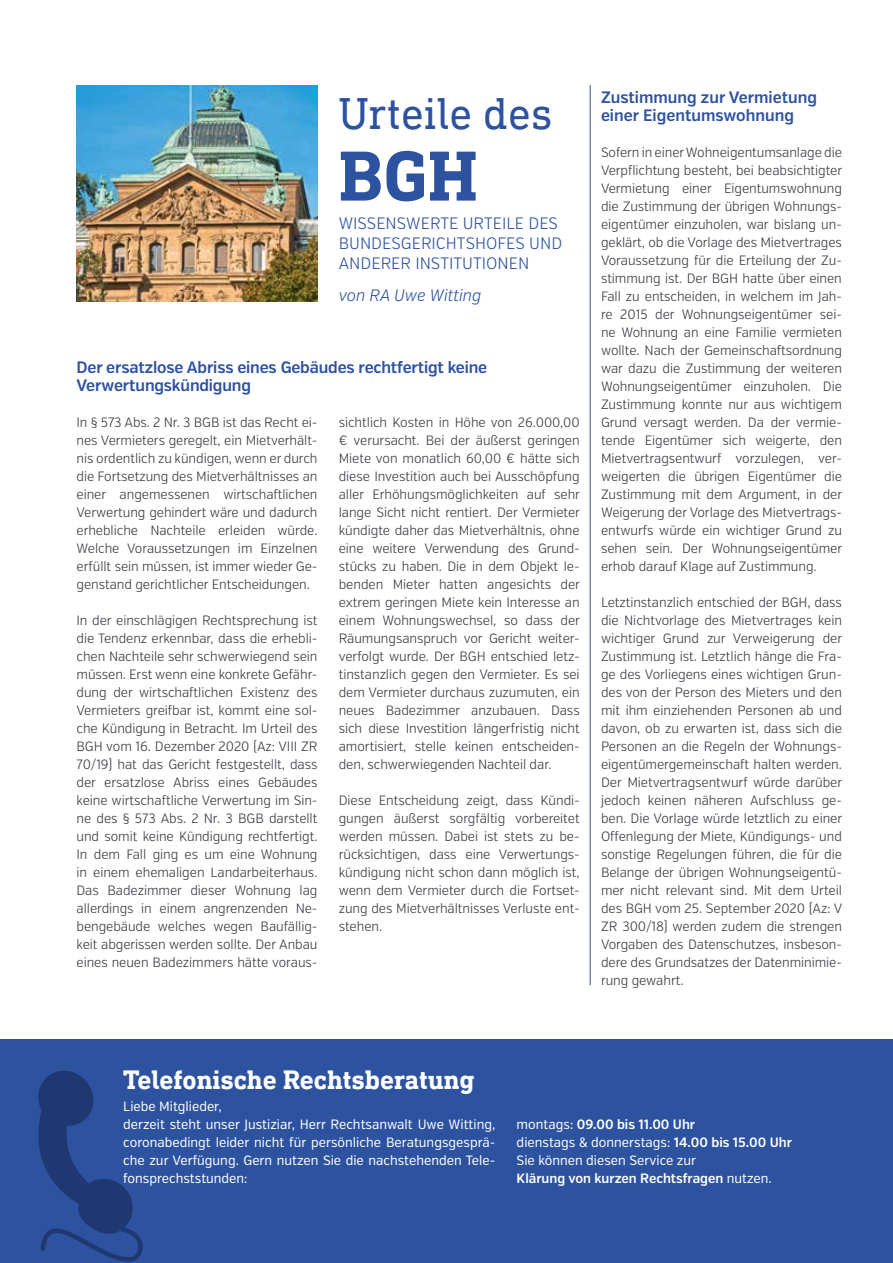
<style>
.page{position:relative;width:893px;height:1263px;background:#fff}
.page>*{position:absolute;margin:0;border:0;box-sizing:border-box;transform-origin:0 0}
.t1{font:700 72px "DIN Next Slab Pro";color:#2d52a0}
.t2{font:45px "DIN Next Slab Pro";color:#2d52a0}
.t3{font:700 27px "DIN Next Slab Pro";color:#fff}
.t4{font:600 16.5px/18px "Verb Cond";letter-spacing:-.01em;color:#2d52a0}
.t5{font:300 16.5px/19.8px "Verb Cond";color:#2d52a0}
.t6{font:italic 300 16.5px "Verb Cond";color:#2d52a0}
.t7{font:300 13.5px/18px "Verb Cond";letter-spacing:-.005em;color:#383a40;text-align:justify}
.t8{font:13.5px/18px "Verb Cond";color:#fff}
.s1{font-weight:600}
</style>
<div class="page">
<img style="left:77px;top:85px;width:240px;height:216px">
<div style="left:0;top:1039px;width:893px;height:224px;background:#2d52a0"></div>
<svg style="left:38px;top:1070px;width:105px;height:192px"></svg>
<hr style="left:590px;top:85px;width:1px;height:900px;background:#374e87">
<h2 class="t2" style="left:339px;top:87px;width:215px">Urteile des</h2>
<h1 class="t1" style="left:339px;top:134px;width:140px">BGH</h1>
<p class="t5" style="left:339px;top:214px;width:225px">WISSENSWERTE URTEILE DES<br>BUNDESGERICHTSHOFES UND<br>ANDERER INSTITUTIONEN</p>
<p class="t6" style="left:339px;top:286px;width:144px">von RA Uwe Witting</p>
<p class="t4" style="left:77px;top:359px;width:412px">Der ersatzlose Abriss eines Gebäudes rechtfertigt keine<br>Verwertungskündigung</p>
<p class="t7" style="left:77px;top:414px;width:242px">In § 573 Abs. 2 Nr. 3 BGB ist das Recht ei&shy;nes Vermieters geregelt, ein Mietverhält&shy;nis ordentlich zu kündigen, wenn er durch die Fortsetzung des Mietverhältnisses an einer angemessenen wirtschaftlichen Verwertung gehindert wäre und dadurch erhebliche Nachteile erleiden würde.<br>Welche Voraussetzungen im Einzelnen erfüllt sein müssen, ist immer wieder Ge&shy;genstand gerichtlicher Entscheidungen.</p>
<p class="t7" style="left:77px;top:612px;width:242px">In der einschlägigen Rechtsprechung ist die Tendenz erkennbar, dass die erhebli&shy;chen Nachteile sehr schwerwiegend sein müssen. Erst wenn eine konkrete Gefähr&shy;dung der wirtschaftlichen Existenz des Vermieters greifbar ist, kommt eine sol&shy;che Kündigung in Betracht. Im Urteil des BGH vom 16. Dezember 2020 (Az: VIII ZR 70/19) hat das Gericht festgestellt, dass der ersatzlose Abriss eines Gebäudes keine wirtschaftliche Verwertung im Sin&shy;ne des § 573 Abs. 2 Nr. 3 BGB darstellt und somit keine Kündigung rechtfertigt.<br>In dem Fall ging es um eine Wohnung in einem ehemaligen Landarbeiterhaus.<br>Das Badezimmer dieser Wohnung lag allerdings in einem angrenzenden Ne&shy;bengebäude welches wegen Baufällig&shy;keit abgerissen werden sollte. Der Anbau eines neuen Badezimmers hätte voraus-</p>
<p class="t7" style="left:339px;top:413px;width:243px">sichtlich Kosten in Höhe von 26.000,00 € verursacht. Bei der äußerst geringen Miete von monatlich 60,00 € hätte sich diese Investition auch bei Ausschöpfung aller Erhöhungsmöglichkeiten auf sehr lange Sicht nicht rentiert. Der Vermieter kündigte daher das Mietverhältnis, ohne eine weitere Verwendung des Grund&shy;stücks zu haben. Die in dem Objekt le&shy;benden Mieter hatten angesichts der extrem geringen Miete kein Interesse an einem Wohnungswechsel, so dass der Räumungsanspruch vor Gericht weiter&shy;verfolgt wurde. Der BGH entschied letz&shy;tinstanzlich gegen den Vermieter. Es sei dem Vermieter durchaus zuzumuten, ein neues Badezimmer anzubauen. Dass sich diese Investition längerfristig nicht amortisiert, stelle keinen entscheiden&shy;den, schwerwiegenden Nachteil dar.</p>
<p class="t7" style="left:339px;top:791px;width:242px">Diese Entscheidung zeigt, dass Kündi&shy;gungen äußerst sorgfältig vorbereitet werden müssen. Dabei ist stets zu be&shy;rücksichtigen, dass eine Verwertungs&shy;kündigung nicht schon dann möglich ist, wenn dem Vermieter durch die Fortset&shy;zung des Mietverhältnisses Verluste ent&shy;stehen.</p>
<p class="t4" style="left:601px;top:89px;width:218px">Zustimmung zur Vermietung einer Eigentumswohnung</p>
<p class="t7" style="left:601px;top:144px;width:243px">Sofern in einer Wohneigentumsanlage die Verpflichtung besteht, bei beabsichtigter Vermietung einer Eigentumswohnung die Zustimmung der übrigen Wohnungs&shy;eigentümer einzuholen, war bislang un&shy;geklärt, ob die Vorlage des Mietvertrages Voraussetzung für die Erteilung der Zu&shy;stimmung ist. Der BGH hatte über einen Fall zu entscheiden, in welchem im Jah&shy;re 2015 der Wohnungseigentümer sei&shy;ne Wohnung an eine Familie vermieten wollte. Nach der Gemeinschaftsordnung war dazu die Zustimmung der weiteren Wohnungseigentümer einzuholen. Die Zustimmung konnte nur aus wichtigem Grund versagt werden. Da der vermie&shy;tende Eigentümer sich weigerte, den Mietvertragsentwurf vorzulegen, ver&shy;weigerten die übrigen Eigentümer die Zustimmung mit dem Argument, in der Weigerung der Vorlage des Mietvertrags&shy;entwurfs würde ein wichtiger Grund zu sehen sein. Der Wohnungseigentümer erhob darauf Klage auf Zustimmung.</p>
<p class="t7" style="left:601px;top:593px;width:243px">Letztinstanzlich entschied der BGH, dass die Nichtvorlage des Mietvertrages kein wichtiger Grund zur Verweigerung der Zustimmung ist. Letztlich hänge die Fra&shy;ge des Vorliegens eines wichtigen Grun&shy;des von der Person des Mieters und den mit ihm einziehenden Personen ab und davon, ob zu erwarten ist, dass sich die Personen an die Regeln der Wohnungs&shy;eigentümergemeinschaft halten werden.<br>Der Mietvertragsentwurf würde darüber jedoch keinen näheren Aufschluss ge&shy;ben. Die Vorlage würde letztlich zu einer Offenlegung der Miete, Kündigungs- und sonstige Regelungen führen, die für die Belange der übrigen Wohnungseigentü&shy;mer nicht relevant sind. Mit dem Urteil des BGH vom 25. September 2020 (Az: V ZR 300/18) werden zudem die strengen Vorgaben des Datenschutzes, insbeson&shy;dere des Grundsatzes der Datenminimie&shy;rung gewahrt.</p>
<h3 class="t3" style="left:123px;top:1064px;width:353px">Telefonische Rechtsberatung</h3>
<p class="t8" style="left:123px;top:1097px;width:374px">Liebe Mitglieder,<br>derzeit steht unser Justiziar, Herr Rechtsanwalt Uwe Witting, coronabedingt leider nicht für persönliche Beratungsgesprä&shy;che zur Verfügung. Gern nutzen Sie die nachstehenden Tele&shy;fonsprechststunden:</p>
<p class="t8" style="left:517px;top:1115px;width:277px">montags: <span class="s1">09.00 bis 11.00 Uhr<br></span>dienstags &amp; donnerstags: <span class="s1">14.00 bis 15.00 Uhr </span>Sie können diesen Service zur<br><span class="s1">Klärung von kurzen Rechtsfragen</span> nutzen.</p>
</div>
